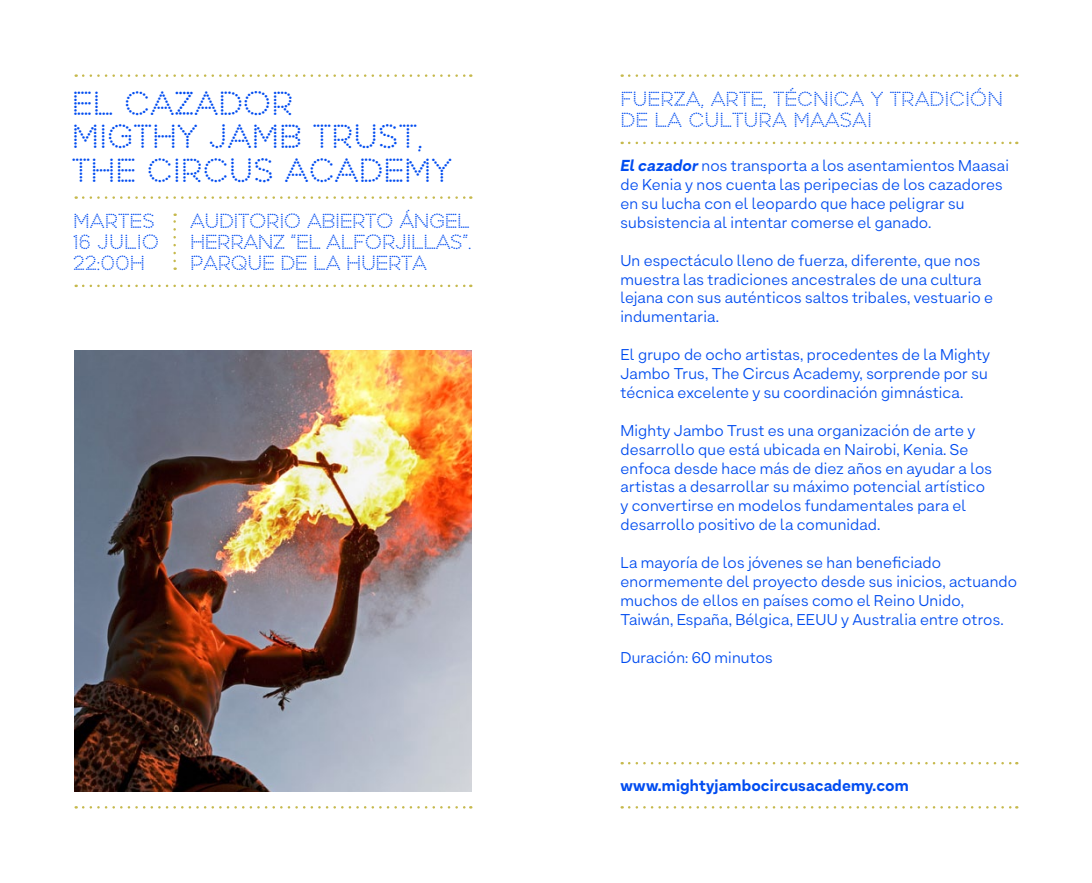
<style>
.page{position:relative;width:1092px;height:883px;background:#fff}
.page>*{position:absolute;margin:0;border:0;box-sizing:border-box;transform-origin:0 0}
.t1{font:31.5px/33.2px "Perfograma";color:#004cf0}
.t2{font:19.25px/21px "Perfograma";color:#004cf0}
.t3{font:15.75px/18.9px "Armin Grotesk";letter-spacing:.01em;color:#004cf0}
.t4{font:800 15.75px "Armin Grotesk";letter-spacing:.01em;color:#004cf0}
.s1{font-weight:800;font-style:italic}
</style>
<div class="page">
<img style="left:74px;top:350px;width:397px;height:441px">
<svg style="left:173px;top:214px;width:3px;height:47px"></svg>
<svg style="left:83px;top:74px;width:388px;height:3px"></svg>
<svg style="left:83px;top:196px;width:388px;height:3px"></svg>
<svg style="left:83px;top:285px;width:388px;height:2px"></svg>
<svg style="left:83px;top:806px;width:388px;height:3px"></svg>
<svg style="left:629px;top:74px;width:388px;height:3px"></svg>
<svg style="left:629px;top:142px;width:388px;height:2px"></svg>
<svg style="left:629px;top:806px;width:388px;height:3px"></svg>
<svg style="left:629px;top:762px;width:388px;height:2px"></svg>
<h1 class="t1" style="left:72px;top:89px;width:381px">EL CAZADOR<br>MIGTHY JAMB TRUST,<br>THE CIRCUS ACADEMY</h1>
<p class="t2" style="left:190px;top:212px;width:283px;text-align:justify">AUDITORIO ABIERTO ÁNGEL HERRANZ “EL ALFORJILLAS”.<br>PARQUE DE LA HUERTA</p>
<p class="t2" style="left:73px;top:212px;width:88px">MARTES<br>16 JULIO<br>22:00H</p>
<p class="t2" style="left:620px;top:90px;width:384px">FUERZA, ARTE, TÉCNICA Y TRADICIÓN<br>DE LA CULTURA MAASAI</p>
<p class="t3" style="left:620px;top:157px;width:390px"><span class="s1">El cazador</span> nos transporta a los asentamientos Maasai de Kenia y nos cuenta las peripecias de los cazadores en su lucha con el leopardo que hace peligrar su subsistencia al intentar comerse el ganado.</p>
<p class="t3" style="left:620px;top:252px;width:374px">Un espectáculo lleno de fuerza, diferente, que nos muestra las tradiciones ancestrales de una cultura lejana con sus auténticos saltos tribales, vestuario e indumentaria.</p>
<p class="t3" style="left:620px;top:346px;width:371px">El grupo de ocho artistas, procedentes de la Mighty<br>Jambo Trus, The Circus Academy, sorprende por su técnica excelente y su coordinación gimnástica.</p>
<p class="t3" style="left:620px;top:422px;width:373px">Mighty Jambo Trust es una organización de arte y desarrollo que está ubicada en Nairobi, Kenia. Se enfoca desde hace más de diez años en ayudar a los artistas a desarrollar su máximo potencial artístico y convertirse en modelos fundamentales para el desarrollo positivo de la comunidad.</p>
<p class="t3" style="left:620px;top:554px;width:398px">La mayoría de los jóvenes se han beneficiado enormemente del proyecto desde sus inicios, actuando muchos de ellos en países como el Reino Unido, Taiwán, España, Bélgica, EEUU y Australia entre otros.</p>
<p class="t3" style="left:620px;top:649px;width:154px">Duración: 60 minutos</p>
<p class="t4" style="left:620px;top:776px;width:290px">www.mightyjambocircusacademy.com</p>
</div>
